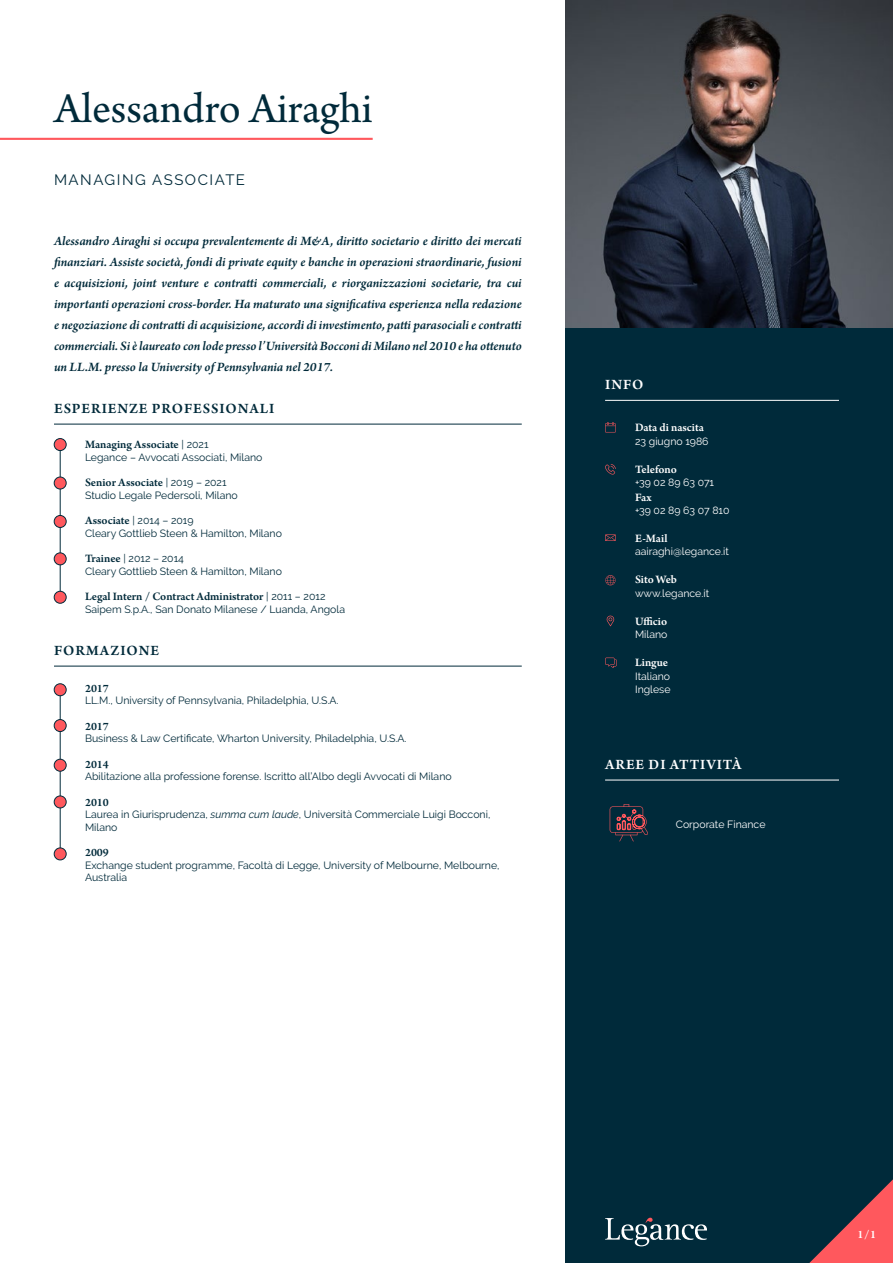
<style>
.page{position:relative;width:893px;height:1263px;background:#fff}
.page>*{position:absolute;margin:0;border:0;box-sizing:border-box;transform-origin:0 0}
.t1{font:45px "Arno Pro";color:#002a3a}
.t2{font:600 15px "Arno Pro";letter-spacing:.06em;color:#002a3a}
.t3{font:600 15px "Arno Pro";letter-spacing:.06em;color:#fff}
.t4{font:15px "Raleway";letter-spacing:.1em;color:#002a3a}
.t5{font:italic 600 13.5px/21px "Arno Pro";letter-spacing:-.005em;color:#002a3a;text-align:justify}
.t6{font:600 12px "Arno Pro";color:#002a3a}
.t7{font:600 12px "Arno Pro";color:#fff}
.t8{font:10.5px/12.6px "Raleway";color:#002a3a}
.t9{font:10.5px/13.5px "Raleway";color:#fff}
.s1{font-family:"Raleway";font-weight:400;font-size:10.5px}
.s2{font-family:"Arno Pro";font-weight:600;font-size:12px}
.s3{font-style:italic}
</style>
<div class="page">
<div style="left:566px;top:0;width:327px;height:1263px;background:#002a3a"></div>
<svg style="left:605px;top:1218px;width:102px;height:28px"></svg>
<svg style="left:809px;top:1179px;width:84px;height:84px"></svg>
<hr style="left:54px;top:424px;width:468px;height:1px;background:#002a3a">
<img style="left:566px;top:0;width:327px;height:327px">
<hr style="left:605px;top:400px;width:234px;height:1px;background:#fff">
<hr style="left:605px;top:780px;width:234px;height:1px;background:#fff">
<hr style="left:60px;top:444px;width:1px;height:153px;background:#002a3a">
<div style="left:54px;top:439px;width:12px;height:12px;background:#ff585d;border-radius:50%"></div>
<div style="left:54px;top:438px;width:12px;height:13px;border:1px solid #002a3a;border-radius:50%"></div>
<div style="left:54px;top:515px;width:12px;height:12px;background:#ff585d;border-radius:50%"></div>
<div style="left:54px;top:515px;width:12px;height:13px;border:1px solid #002a3a;border-radius:50%"></div>
<div style="left:54px;top:553px;width:12px;height:12px;background:#ff585d;border-radius:50%"></div>
<div style="left:54px;top:553px;width:12px;height:12px;border:1px solid #002a3a;border-radius:50%"></div>
<div style="left:54px;top:591px;width:12px;height:12px;background:#ff585d;border-radius:50%"></div>
<div style="left:54px;top:591px;width:12px;height:12px;border:1px solid #002a3a;border-radius:50%"></div>
<div style="left:54px;top:477px;width:12px;height:12px;background:#ff585d;border-radius:50%"></div>
<div style="left:54px;top:477px;width:12px;height:12px;border:1px solid #002a3a;border-radius:50%"></div>
<hr style="left:0;top:138px;width:373px;height:2px;background:#ff585d">
<hr style="left:54px;top:666px;width:468px;height:1px;background:#002a3a">
<hr style="left:60px;top:689px;width:1px;height:166px;background:#002a3a">
<div style="left:54px;top:684px;width:12px;height:12px;background:#ff585d;border-radius:50%"></div>
<div style="left:54px;top:683px;width:12px;height:13px;border:1px solid #002a3a;border-radius:50%"></div>
<div style="left:54px;top:719px;width:12px;height:12px;background:#ff585d;border-radius:50%"></div>
<div style="left:54px;top:719px;width:12px;height:13px;border:1px solid #002a3a;border-radius:50%"></div>
<div style="left:54px;top:759px;width:12px;height:12px;background:#ff585d;border-radius:50%"></div>
<div style="left:54px;top:759px;width:12px;height:12px;border:1px solid #002a3a;border-radius:50%"></div>
<div style="left:54px;top:796px;width:12px;height:12px;background:#ff585d;border-radius:50%"></div>
<div style="left:54px;top:796px;width:12px;height:12px;border:1px solid #002a3a;border-radius:50%"></div>
<div style="left:54px;top:848px;width:12px;height:12px;background:#ff585d;border-radius:50%"></div>
<div style="left:54px;top:848px;width:12px;height:12px;border:1px solid #002a3a;border-radius:50%"></div>
<svg style="left:610px;top:804px;width:38px;height:37px"></svg>
<svg style="left:607px;top:616px;width:7px;height:10px"></svg>
<svg style="left:605px;top:534px;width:11px;height:7px"></svg>
<svg style="left:605px;top:464px;width:11px;height:11px"></svg>
<svg style="left:605px;top:575px;width:11px;height:10px"></svg>
<svg style="left:605px;top:422px;width:11px;height:10px"></svg>
<svg style="left:605px;top:658px;width:12px;height:10px"></svg>
<h1 class="t1" style="left:54px;top:83px;width:320px">Alessandro Airaghi</h1>
<h2 class="t4" style="left:54px;top:171px;width:193px">MANAGING ASSOCIATE</h2>
<p class="t5" style="left:54px;top:231px;width:469px">Alessandro Airaghi si occupa prevalentemente di M&amp;A, diritto societario e diritto dei mercati finanziari. Assiste società, fondi di private equity e banche in operazioni straordinarie, fusioni e acquisizioni, joint venture e contratti commerciali, e riorganizzazioni societarie, tra cui importanti operazioni cross-border. Ha maturato una significativa esperienza nella redazione e negoziazione di contratti di acquisizione, accordi di investimento, patti parasociali e contratti commerciali. Si è laureato con lode presso l’Università Bocconi di Milano nel 2010 e ha ottenuto un LL.M. presso la University of Pennsylvania nel 2017.</p>
<h2 class="t2" style="left:54px;top:400px;width:222px">ESPERIENZE PROFESSIONALI</h2>
<p class="t6" style="left:85px;top:438px;width:125px">Managing Associate <span class="s1">| 2021</span></p>
<p class="t8" style="left:85px;top:451px;width:179px">Legance – Avvocati Associati, Milano</p>
<p class="t6" style="left:85px;top:476px;width:143px">Senior Associate <span class="s1">| 2019 – 2021</span></p>
<p class="t8" style="left:85px;top:489px;width:154px">Studio Legale Pedersoli, Milano</p>
<p class="t8" style="left:85px;top:514px;width:198px"><span class="s2">Associate</span> | 2014 – 2019<br>Cleary Gottlieb Steen &amp; Hamilton, Milano</p>
<p class="t8" style="left:85px;top:552px;width:198px"><span class="s2">Trainee</span> | 2012 – 2014<br>Cleary Gottlieb Steen &amp; Hamilton, Milano</p>
<p class="t6" style="left:85px;top:589px;width:242px">Legal Intern / Contract Administrator <span class="s1">| 2011 – 2012</span></p>
<p class="t8" style="left:85px;top:603px;width:262px">Saipem S.p.A., San Donato Milanese / Luanda, Angola</p>
<h2 class="t2" style="left:54px;top:642px;width:107px">FORMAZIONE</h2>
<p class="t6" style="left:85px;top:681px;width:25px">2017</p>
<p class="t8" style="left:85px;top:694px;width:255px">LL.M., University of Pennsylvania, Philadelphia, U.S.A.</p>
<p class="t6" style="left:85px;top:719px;width:25px">2017</p>
<p class="t8" style="left:85px;top:732px;width:323px">Business &amp; Law Certificate, Wharton University, Philadelphia, U.S.A.</p>
<p class="t6" style="left:85px;top:757px;width:25px">2014</p>
<p class="t8" style="left:85px;top:770px;width:368px">Abilitazione alla professione forense. Iscritto all’Albo degli Avvocati di Milano</p>
<p class="t6" style="left:85px;top:795px;width:25px">2010</p>
<p class="t8" style="left:85px;top:808px;width:407px">Laurea in Giurisprudenza, <span class="s3">summa cum laude</span>, Università Commerciale Luigi Bocconi,<br>Milano</p>
<p class="t6" style="left:85px;top:846px;width:25px">2009</p>
<p class="t8" style="left:85px;top:859px;width:416px">Exchange student programme, Facoltà di Legge, University of Melbourne, Melbourne,<br>Australia</p>
<h2 class="t3" style="left:605px;top:376px;width:40px">INFO</h2>
<p class="t7" style="left:635px;top:421px;width:70px">Data di nascita</p>
<p class="t9" style="left:635px;top:434px;width:75px">23 giugno 1986</p>
<p class="t7" style="left:635px;top:462px;width:43px">Telefono</p>
<p class="t9" style="left:635px;top:476px;width:81px">+39 02 89 63 071</p>
<p class="t7" style="left:635px;top:490px;width:18px">Fax</p>
<p class="t9" style="left:635px;top:504px;width:96px">+39 02 89 63 07 810</p>
<p class="t7" style="left:635px;top:531px;width:34px">E-Mail</p>
<p class="t9" style="left:635px;top:545px;width:95px">aairaghi@legance.it</p>
<p class="t7" style="left:635px;top:573px;width:43px">Sito Web</p>
<p class="t9" style="left:635px;top:586px;width:76px">www.legance.it</p>
<p class="t7" style="left:635px;top:614px;width:34px">Ufficio</p>
<p class="t9" style="left:635px;top:628px;width:34px">Milano</p>
<p class="t7" style="left:635px;top:656px;width:35px">Lingue</p>
<p class="t9" style="left:635px;top:669px;width:37px">Italiano<br>Inglese</p>
<h2 class="t3" style="left:605px;top:756px;width:138px">AREE DI ATTIVITÀ</h2>
<p class="t9" style="left:676px;top:817px;width:91px">Corporate Finance</p>
<p class="t7" style="left:857px;top:1228px;width:20px">1/1</p>
</div>
